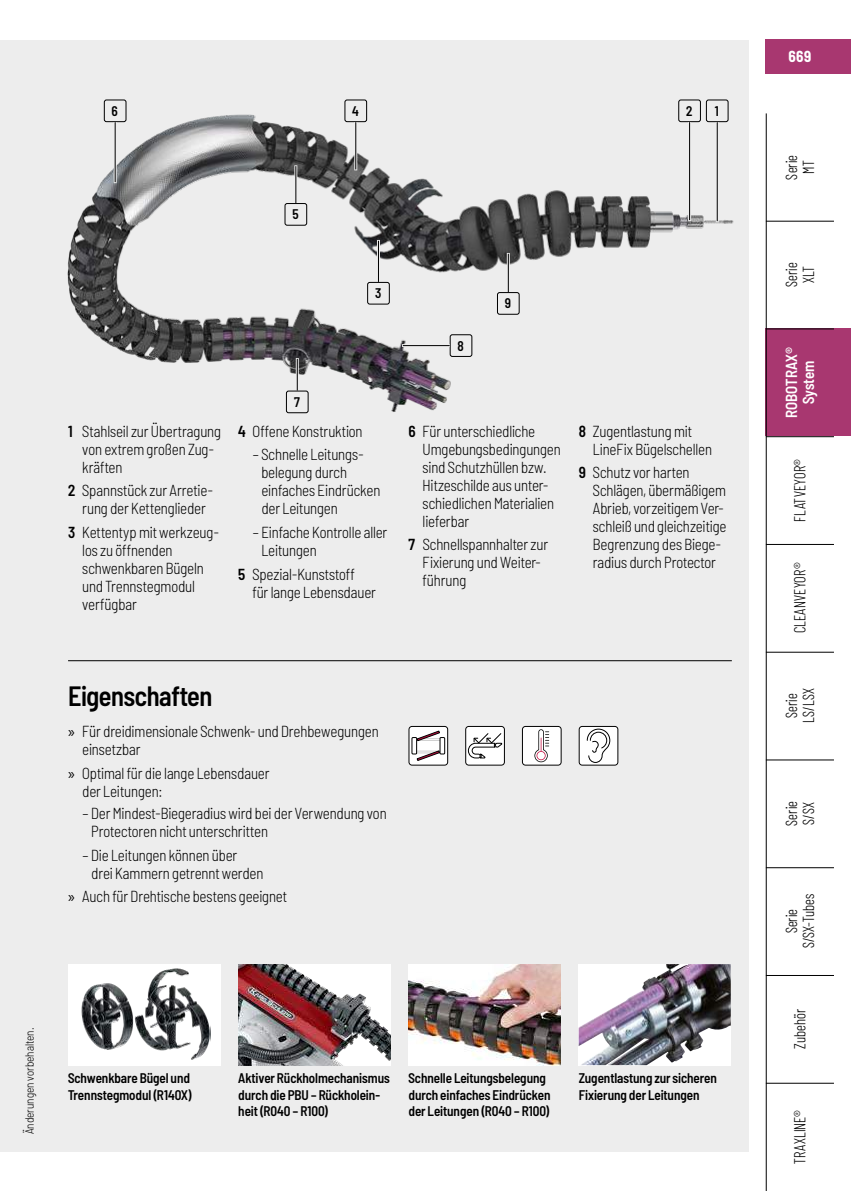
<style>
.page{position:relative;width:851px;height:1191px;background:#fff}
.page>*{position:absolute;margin:0;border:0;box-sizing:border-box;transform-origin:0 0}
.t1{font:600 semi-condensed 28px "Barlow";letter-spacing:-.015em;color:#000;scale:.95 1}
.t2{font:300 semi-condensed 16px/18px "Barlow";letter-spacing:-.01em;color:#000;scale:.95 1}
.t3{font:300 16px/17px "Barlow Condensed";letter-spacing:.015em;color:#000;text-align:center;scale:.95 1}
.t4{font:600 semi-condensed 16px/17px "Barlow";letter-spacing:-.005em;color:#fff;text-align:center;scale:.95 1}
.t5{font:700 semi-condensed 16px "Barlow";color:#fff;scale:.95 1}
.t6{font:600 semi-condensed 14px/16.4px "Barlow";letter-spacing:-.005em;color:#000;scale:.95 1}
.t7{font:300 semi-condensed 12px "Barlow";color:#000;scale:.95 1}
.s1{font-weight:600}
.s2{font-family:"Myriad Pro";font-weight:400;font-stretch:normal}
</style>
<div class="page">
<div style="left:765px;top:328px;width:85px;height:108px;background:#a83770"></div>
<div style="left:0;top:40px;width:748px;height:1111px;background:#ededed"></div>
<img style="left:67px;top:99px;width:667px;height:314px">
<div style="left:678px;top:99px;width:22px;height:23px;border:1px solid #000;border-radius:2px"></div>
<div style="left:344px;top:99px;width:23px;height:23px;border:1px solid #000;border-radius:2px"></div>
<div style="left:104px;top:99px;width:22px;height:23px;border:1px solid #000;border-radius:2px"></div>
<div style="left:705px;top:99px;width:23px;height:23px;border:1px solid #000;border-radius:2px"></div>
<hr style="left:114px;top:124px;width:3px;height:58px;background:#ededed">
<hr style="left:115px;top:122px;width:1px;height:60px;background:#000">
<hr style="left:354px;top:124px;width:3px;height:45px;background:#ededed">
<hr style="left:355px;top:122px;width:1px;height:47px;background:#000">
<hr style="left:688px;top:124px;width:3px;height:95px;background:#ededed">
<hr style="left:689px;top:122px;width:1px;height:98px;background:#000">
<hr style="left:715px;top:124px;width:3px;height:97px;background:#ededed">
<hr style="left:716px;top:122px;width:1px;height:99px;background:#000">
<hr style="left:296px;top:359px;width:3px;height:30px;background:#ededed">
<hr style="left:297px;top:359px;width:1px;height:31px;background:#000">
<hr style="left:506px;top:254px;width:3px;height:36px;background:#ededed">
<hr style="left:507px;top:254px;width:1px;height:38px;background:#000">
<hr style="left:377px;top:241px;width:3px;height:39px;background:#ededed">
<hr style="left:378px;top:241px;width:1px;height:41px;background:#000">
<hr style="left:294px;top:167px;width:3px;height:34px;background:#ededed">
<hr style="left:295px;top:166px;width:1px;height:37px;background:#000">
<div style="left:286px;top:390px;width:22px;height:23px;border:1px solid #000;border-radius:2px"></div>
<div style="left:284px;top:203px;width:23px;height:23px;border:1px solid #000;border-radius:2px"></div>
<div style="left:497px;top:292px;width:22px;height:23px;border:1px solid #000;border-radius:2px"></div>
<div style="left:367px;top:282px;width:23px;height:22px;border:1px solid #000;border-radius:2px"></div>
<hr style="left:68px;top:660px;width:663px;height:1px;background:#000">
<div style="left:449px;top:334px;width:23px;height:23px;border:1px solid #000;border-radius:2px"></div>
<hr style="left:403px;top:344px;width:45px;height:3px;background:#ededed">
<hr style="left:403px;top:345px;width:46px;height:1px;background:#000">
<svg style="left:578px;top:726px;width:40px;height:39px;background:#d7d7d7"></svg>
<div style="left:68px;top:964px;width:152px;height:101px;background:#fff"></div>
<img style="left:81px;top:968px;width:129px;height:92px">
<img style="left:238px;top:964px;width:152px;height:101px">
<img style="left:408px;top:964px;width:152px;height:101px">
<img style="left:578px;top:964px;width:152px;height:101px">
<svg style="left:522px;top:726px;width:39px;height:39px;background:#e0dcdd"></svg>
<svg style="left:465px;top:726px;width:40px;height:39px;background:#cecece"></svg>
<svg style="left:408px;top:726px;width:40px;height:39px;background:#cac6c7"></svg>
<div style="left:765px;top:40px;width:85px;height:34px;background:#a83770"></div>
<hr style="left:765px;top:328px;width:68px;height:1px;background:#000">
<hr style="left:765px;top:436px;width:68px;height:1px;background:#000">
<hr style="left:765px;top:544px;width:68px;height:1px;background:#000">
<hr style="left:765px;top:652px;width:68px;height:1px;background:#000">
<hr style="left:765px;top:759px;width:68px;height:1px;background:#000">
<hr style="left:765px;top:867px;width:68px;height:1px;background:#000">
<hr style="left:765px;top:975px;width:68px;height:1px;background:#000">
<hr style="left:765px;top:1082px;width:68px;height:1px;background:#000">
<hr style="left:765px;top:221px;width:68px;height:1px;background:#000">
<hr style="left:765px;top:113px;width:1px;height:1078px;background:#000">
<p class="t6" style="left:112px;top:101px;width:8px">6</p>
<p class="t6" style="left:352px;top:101px;width:9px">4</p>
<p class="t6" style="left:686px;top:101px;width:8px">2</p>
<p class="t6" style="left:714px;top:101px;width:6px">1</p>
<p class="t6" style="left:292px;top:205px;width:8px">5</p>
<p class="t6" style="left:375px;top:284px;width:8px">3</p>
<p class="t2" style="left:82px;top:420px;width:148px;text-indent:-14px"><span class="s1">1</span> Stahlseil zur Übertragung von extrem großen Zug&shy;kräften</p>
<p class="t2" style="left:68px;top:480px;width:154px;text-align:center"><span class="s1">2</span> Spannstück zur Arretie&shy;rung der Kettenglieder</p>
<p class="t2" style="left:82px;top:522px;width:146px;text-indent:-14px"><span class="s1">3</span> Kettentyp mit werkzeug&shy;los zu öffnenden schwenkbaren Bügeln und Trennstegmodul verfügbar</p>
<p class="t6" style="left:294px;top:392px;width:8px">7</p>
<p class="t2" style="left:238px;top:420px;width:132px"><span class="s1">4</span> Offene Konstruktion</p>
<p class="t2" style="left:261px;top:444px;width:127px;text-indent:-9px">– Schnelle Leitungs&shy;belegung durch einfaches Eindrücken der Leitungen</p>
<p class="t2" style="left:261px;top:522px;width:134px;text-indent:-9px">– Einfache Kontrolle aller<br>Leitungen</p>
<p class="t2" style="left:252px;top:563px;width:131px;text-indent:-14px"><span class="s1">5</span> Spezial-Kunststoff<br>für lange Lebensdauer</p>
<p class="t6" style="left:457px;top:336px;width:8px">8</p>
<p class="t6" style="left:504px;top:294px;width:8px">9</p>
<p class="t2" style="left:422px;top:420px;width:147px;text-indent:-14px"><span class="s1">6</span> Für unterschiedliche<br>Umgebungsbedingungen sind Schutzhüllen bzw.<br>Hitzeschilde aus unter&shy;schiedlichen Materialien lieferbar</p>
<p class="t2" style="left:422px;top:534px;width:134px;text-indent:-14px"><span class="s1">7</span> Schnellspannhalter zur<br>Fixierung und Weiter&shy;führung</p>
<p class="t2" style="left:592px;top:420px;width:127px;text-indent:-14px"><span class="s1">8</span> Zugentlastung mit<br>LineFix Bügelschellen</p>
<p class="t2" style="left:592px;top:462px;width:142px;text-indent:-14px"><span class="s1">9</span> Schutz vor harten<br>Schlägen, übermäßigem<br>Abrieb, vorzeitigem Ver&shy;schleiß und gleichzeitige<br>Begrenzung des Biege&shy;radius durch Protector</p>
<h1 class="t1" style="left:68px;top:675px;width:153px">Eigenschaften</h1>
<p class="t2" style="left:82px;top:721px;width:313px;text-indent:-14px"><span class="s2">»</span> Für dreidimensionale Schwenk- und Drehbewegungen einsetzbar</p>
<p class="t2" style="left:82px;top:763px;width:199px;text-indent:-14px"><span class="s2">»</span> Optimal für die lange Lebensdauer der Leitungen:</p>
<p class="t2" style="left:91px;top:803px;width:312px;text-indent:-9px">– Der Mindest-Biegeradius wird bei der Verwendung von<br>Protectoren nicht unterschritten</p>
<p class="t2" style="left:91px;top:845px;width:183px;text-indent:-9px">– Die Leitungen können über<br>drei Kammern getrennt werden</p>
<p class="t2" style="left:68px;top:886px;width:232px"><span class="s2">»</span> Auch für Drehtische bestens geeignet</p>
<p class="t7" style="left:21px;top:1134px;width:114px;rotate:-90deg">Änderungen vorbehalten.</p>
<p class="t6" style="left:68px;top:1068px;width:132px">Schwenkbare Bügel und<br>Trennstegmodul (R140X)</p>
<p class="t6" style="left:238px;top:1068px;width:161px">Aktiver Rückholmechanismus durch die PBU – Rückholein&shy;heit (R040 – R100)</p>
<p class="t6" style="left:578px;top:1068px;width:147px">Zugentlastung zur sicheren<br>Fixierung der Leitungen</p>
<p class="t6" style="left:408px;top:1068px;width:151px">Schnelle Leitungsbelegung durch einfaches Eindrücken der Leitungen (R040 – R100)</p>
<p class="t5" style="left:788px;top:45px;width:25px">669</p>
<p class="t3" style="left:781px;top:179px;width:27px;rotate:-90deg">Serie<br>MT</p>
<p class="t3" style="left:781px;top:287px;width:27px;text-align:left;rotate:-90deg">Serie<br>XLT</p>
<p class="t4" style="left:781px;top:417px;width:75px;rotate:-90deg">ROBOTRAX®<br>System</p>
<p class="t3" style="left:790px;top:521px;width:68px;rotate:-90deg">FLATVEYOR®</p>
<p class="t3" style="left:790px;top:633px;width:76px;rotate:-90deg">CLEANVEYOR®</p>
<p class="t3" style="left:781px;top:723px;width:38px;rotate:-90deg">Serie<br>LS/LSX</p>
<p class="t3" style="left:781px;top:825px;width:27px;text-align:left;rotate:-90deg">Serie<br>S/SX</p>
<p class="t3" style="left:781px;top:948px;width:59px;rotate:-90deg">Serie<br>S/SX-Tubes</p>
<p class="t3" style="left:790px;top:1048px;width:43px;rotate:-90deg">Zubehör</p>
<p class="t3" style="left:790px;top:1163px;width:58px;rotate:-90deg">TRAXLINE®</p>
</div>
